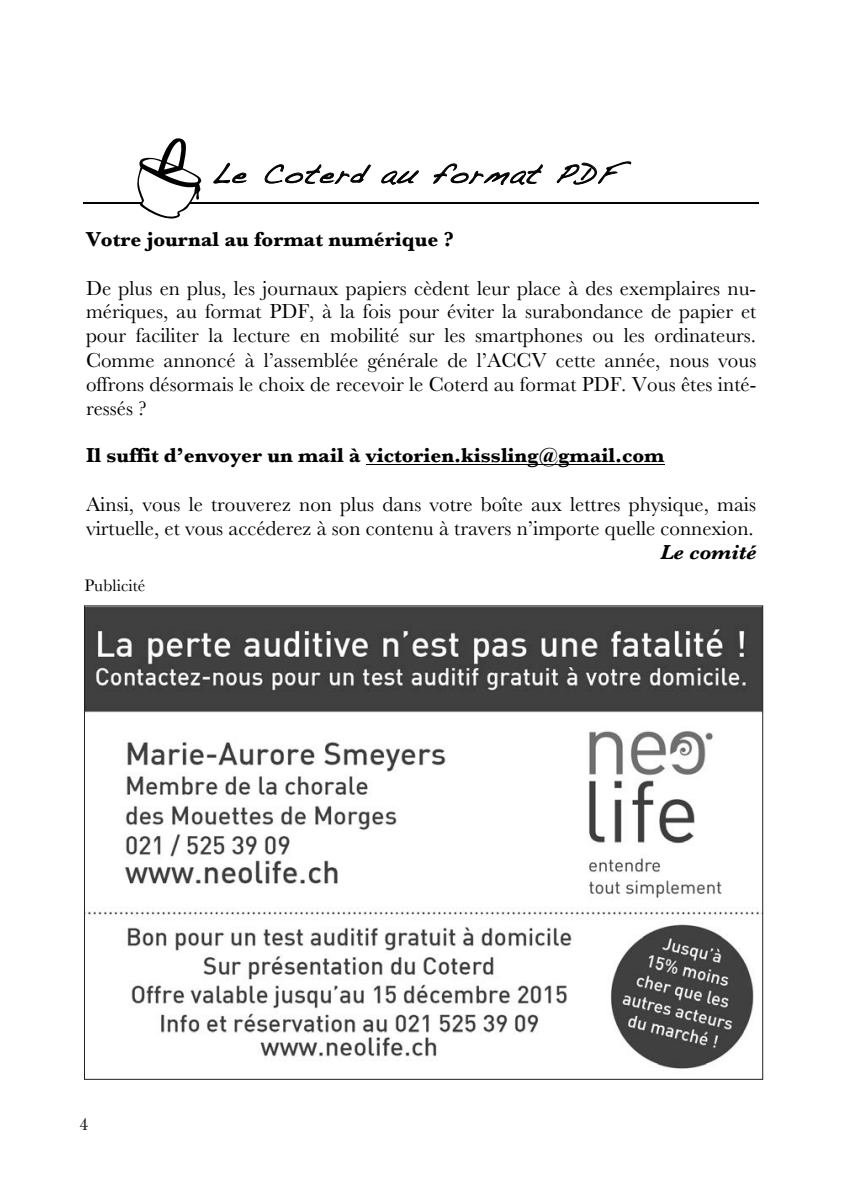
<style>
.page{position:relative;width:844px;height:1191px;background:#fff}
.page>*{position:absolute;margin:0;border:0;box-sizing:border-box;transform-origin:0 0}
.t1{font:italic 28px "Handwriting Dakota";color:#000}
.t2{font:italic 27.65px "Handwriting Dakota";color:#000}
.t3{font:21.18px/24.3px "Baskerville";color:#000;text-align:justify}
.t4{font:700 21.18px "Baskerville";color:#000}
.t5{font:italic 700 21.18px "Baskerville";color:#000}
.t6{font:21px/24px "Baskerville";color:#000;text-align:justify}
.t7{font:700 21px "Baskerville";color:#000}
.t8{font:italic 700 21px "Baskerville";color:#000}
.t9{font:17.5px "Baskerville";letter-spacing:.005em;color:#000}
.t10{font:17.5px "Baskerville BE";color:#231f20}
.t11{font:17.15px "Baskerville";letter-spacing:.005em;color:#000}
</style>
<div class="page">
<svg style="left:214px;top:162px;width:33px;height:22px"></svg>
<svg style="left:264px;top:164px;width:107px;height:20px"></svg>
<svg style="left:381px;top:170px;width:38px;height:15px"></svg>
<svg style="left:433px;top:163px;width:110px;height:22px"></svg>
<svg style="left:556px;top:161px;width:75px;height:24px"></svg>
<hr style="left:83px;top:202px;width:675px;height:1px;background:#000">
<hr style="left:366px;top:464px;width:298px;height:1px;background:#000">
<svg style="left:136px;top:138px;width:65px;height:81px"></svg>
<img style="left:86px;top:607px;width:675px;height:462px">
<h1 class="t1" style="left:210px;top:150px;width:429px">Le Coterd au format PDF</h1>
<h2 class="t2" style="left:211px;top:157px;width:424px">Le Coterd au format PDF</h2>
<p class="t4" style="left:83px;top:218px;width:373px">Votre journal au format numérique ?</p>
<p class="t3" style="left:83px;top:270px;width:679px">De plus en plus, les journaux papiers cèdent leur place à des exemplaires nu&shy;mériques, au format PDF, à la fois pour éviter la surabondance de papier et pour faciliter la lecture en mobilité sur les smartphones ou les ordinateurs.<br>Comme annoncé à l’assemblée générale de l’ACCV cette année, nous vous offrons désormais le choix de recevoir le Coterd au format PDF. Vous êtes inté&shy;ressés ?</p>
<p class="t4" style="left:83px;top:437px;width:586px">Il suffit d’envoyer un mail à victorien.kissling@gmail.com</p>
<p class="t3" style="left:83px;top:489px;width:679px">Ainsi, vous le trouverez non plus dans votre boîte aux lettres physique, mais virtuelle, et vous accéderez à son contenu à travers n’importe quelle connexion.</p>
<p class="t5" style="left:664px;top:535px;width:98px">Le comité</p>
<p class="t9" style="left:81px;top:572px;width:63px">Publicité</p>
<p class="t7" style="left:86px;top:224px;width:369px">Votre journal au format numérique ?</p>
<p class="t6" style="left:86px;top:276px;width:671px">De plus en plus, les journaux papiers cèdent leur place à des exemplaires nu&shy;mériques, au format PDF, à la fois pour éviter la surabondance de papier et pour faciliter la lecture en mobilité sur les smartphones ou les ordinateurs.<br>Comme annoncé à l’assemblée générale de l’ACCV cette année, nous vous offrons désormais le choix de recevoir le Coterd au format PDF. Vous êtes inté&shy;ressés ?</p>
<p class="t7" style="left:86px;top:441px;width:579px">Il suffit d’envoyer un mail à victorien.kissling@gmail.com</p>
<p class="t6" style="left:86px;top:492px;width:671px">Ainsi, vous le trouverez non plus dans votre boîte aux lettres physique, mais virtuelle, et vous accéderez à son contenu à travers n’importe quelle connexion.</p>
<p class="t8" style="left:660px;top:537px;width:97px">Le comité</p>
<p class="t11" style="left:84px;top:574px;width:63px">Publicité</p>
<p class="t10" style="left:79px;top:1113px;width:11px">4</p>
</div>
